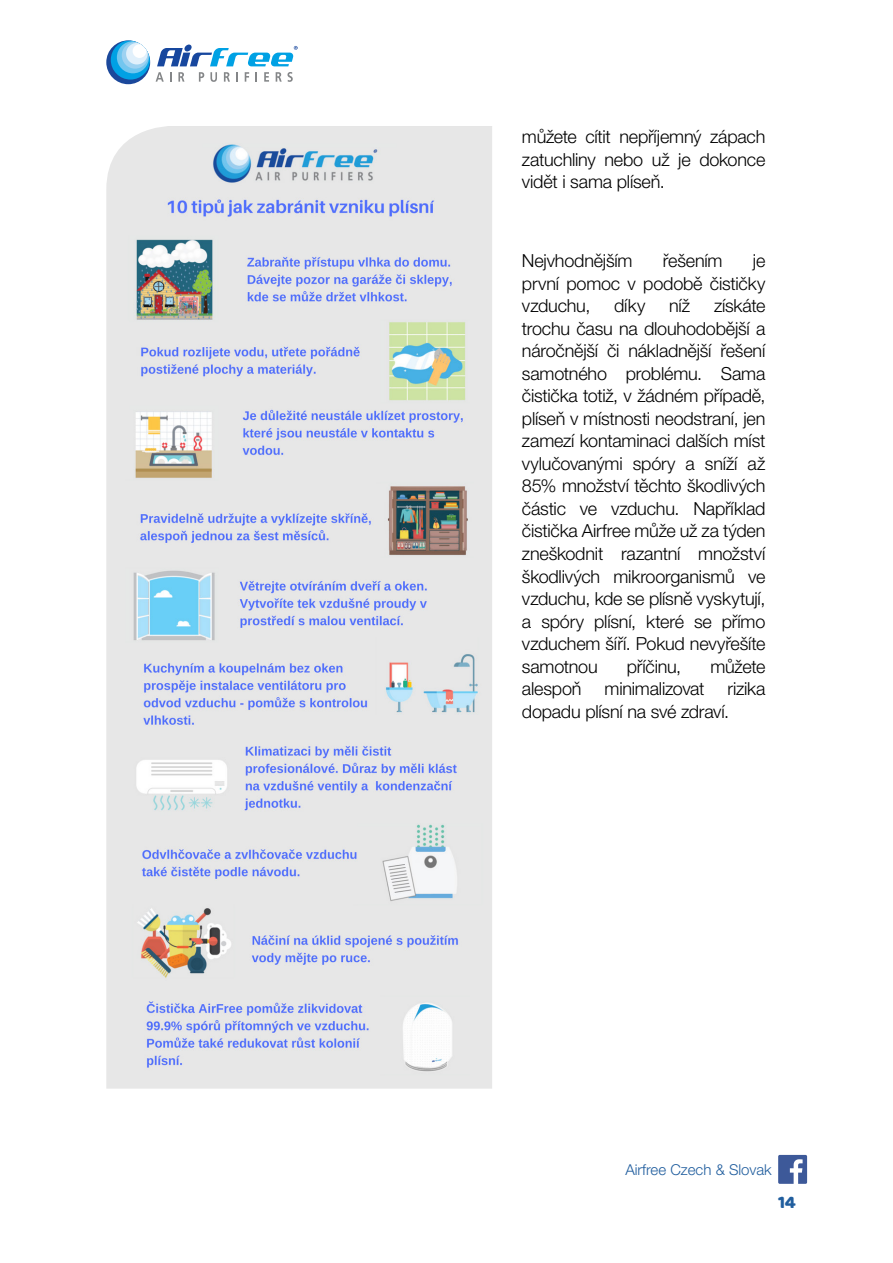
<style>
.page{position:relative;width:893px;height:1263px;background:#fff}
.page>*{position:absolute;margin:0;border:0;box-sizing:border-box;transform-origin:0 0}
.t1{font:300 18px/22.5px "Helvetica Neue";letter-spacing:-.01em;color:#000;text-align:justify}
.t2{font:18px "Baloo Paaji";color:#215e9e}
.t3{font:300 15px "Helvetica Neue CE";color:#215e9e}
</style>
<div class="page">
<div style="left:106px;top:40px;width:44px;height:44px;background:#1b489b;border-radius:50%"></div>
<svg style="left:111px;top:41px;width:39px;height:39px"></svg>
<div style="left:117px;top:41px;width:32px;height:32px;background:#72c6ef;border-radius:50%"></div>
<svg style="left:122px;top:42px;width:26px;height:27px"></svg>
<div style="left:126px;top:43px;width:22px;height:21px;background:#e1f0fb;border-radius:50%"></div>
<div style="left:133px;top:44px;width:13px;height:14px;background:#fff;border-radius:50%"></div>
<svg style="left:156px;top:72px;width:8px;height:10px"></svg>
<svg style="left:178px;top:72px;width:6px;height:10px"></svg>
<svg style="left:199px;top:72px;width:5px;height:10px"></svg>
<svg style="left:210px;top:72px;width:7px;height:10px"></svg>
<svg style="left:224px;top:72px;width:6px;height:10px"></svg>
<svg style="left:236px;top:72px;width:2px;height:10px"></svg>
<svg style="left:245px;top:72px;width:4px;height:10px"></svg>
<svg style="left:264px;top:72px;width:5px;height:10px"></svg>
<svg style="left:276px;top:72px;width:17px;height:10px"></svg>
<svg style="left:157px;top:45px;width:141px;height:21px"></svg>
<svg style="left:778px;top:1155px;width:29px;height:29px"></svg>
<img style="left:106px;top:126px;width:386px;height:963px">
<p class="t1" style="left:522px;top:125px;width:245px">můžete cítit nepříjemný zápach zatuchliny nebo už je dokonce vidět i sama plíseň.</p>
<p class="t1" style="left:522px;top:249px;width:112px">Nejvhodnějším</p>
<p class="t1" style="left:663px;top:249px;width:61px">řešením</p>
<p class="t1" style="left:522px;top:249px;width:245px;text-indent:231px">je první pomoc v podobě čističky vzduchu,</p>
<p class="t1" style="left:522px;top:294px;width:245px;text-indent:192px">získáte trochu času na dlouhodobější a náročnější či nákladnější řešení samotného problému. Sama čistička totiž, v žádném případě, plíseň v místnosti neodstraní, jen zamezí kontaminaci dalších míst vylučovanými spóry a sníží až 85% množství těchto škodlivých částic ve vzduchu. Například čistička Airfree může už za týden zneškodnit razantní množství škodlivých mikroorganismů ve vzduchu, kde se plísně vyskytují, a spóry plísní, které se přímo vzduchem šíří. Pokud nevyřešíte samotnou</p>
<p class="t1" style="left:614px;top:294px;width:33px">díky</p>
<p class="t1" style="left:669px;top:294px;width:23px">níž</p>
<p class="t1" style="left:627px;top:654px;width:56px">příčinu,</p>
<p class="t1" style="left:710px;top:654px;width:57px">můžete</p>
<p class="t1" style="left:522px;top:676px;width:61px">alespoň</p>
<p class="t1" style="left:605px;top:676px;width:101px">minimalizovat</p>
<p class="t1" style="left:522px;top:676px;width:245px;text-indent:206px">rizika dopadu plísní na své zdraví.</p>
<p class="t3" style="left:625px;top:1160px;width:148px">Airfree Czech &amp; Slovak</p>
<p class="t2" style="left:778px;top:1191px;width:19px">14</p>
</div>
